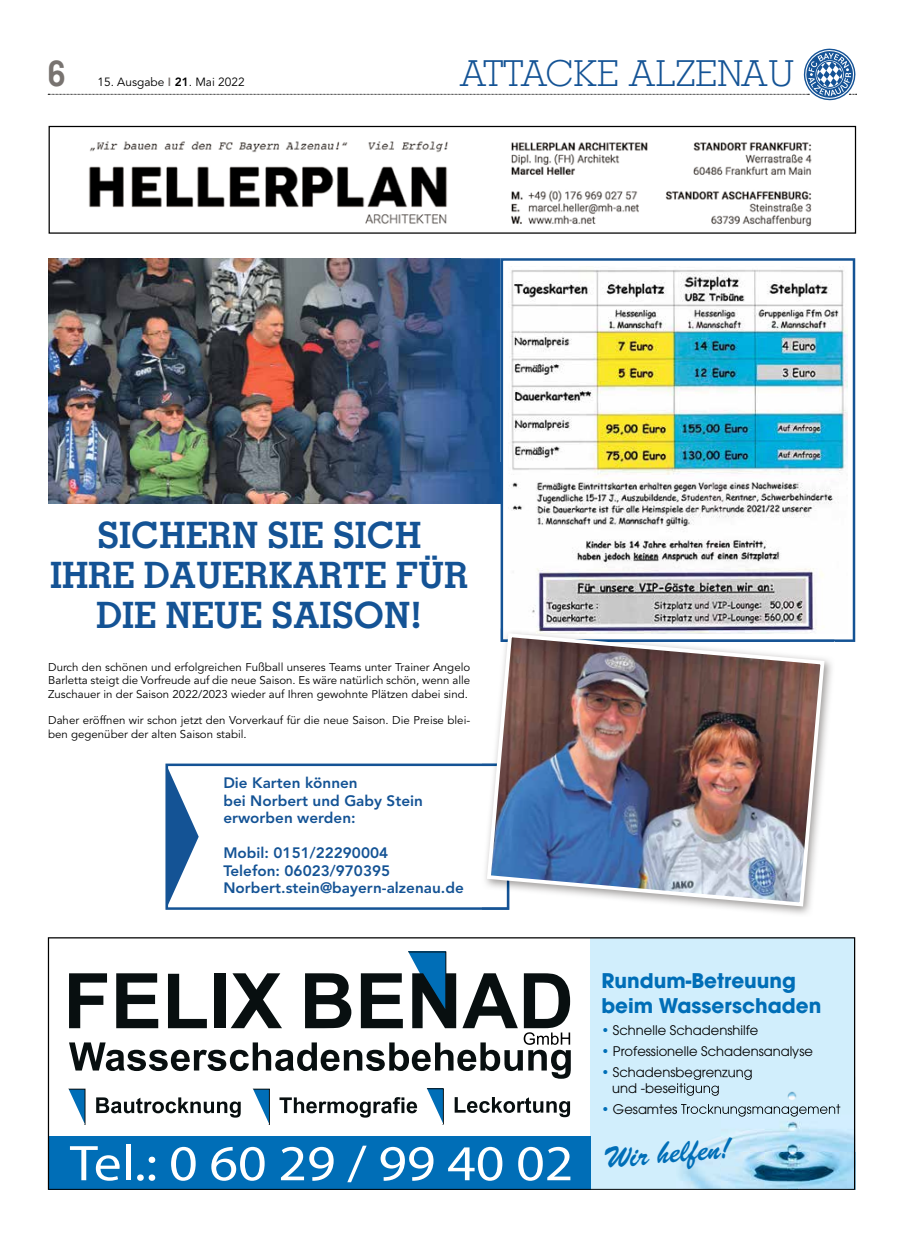
<style>
.page{position:relative;width:904px;height:1241px;background:#fff}
.page>*{position:absolute;margin:0;border:0;box-sizing:border-box;transform-origin:0 0}
.t1{font:700 36.25px/40px "Memphis LT";color:#145395;text-align:center}
.t2{font:300 35.75px "Memphis LT";color:#145395}
.t3{font:700 35.75px "Memphis LT";color:#787370}
.t4{font:30.38px "Brush Script LH";color:#006eb7}
.t5{font:700 20.12px/24.1px "Avant Garde LT";color:#006eb7}
.t6{font:800 15px/17.5px "Avenir LT";color:#145395}
.t7{font:13.12px/15.8px "Avant Garde LT";color:#000}
.t8{font:11.88px "Avenir LT";color:#000}
.t9{font:11.25px/13.2px "Avenir LT";color:#000;text-align:justify}
.s1{font-weight:800;color:#787370}
.s2{font-weight:800}
.s3{color:#006eb7}
</style>
<div class="page">
<svg style="left:48px;top:48px;width:808px;height:53px"></svg>
<svg style="left:48px;top:937px;width:807px;height:252px"></svg>
<img style="left:89px;top:141px;width:723px;height:86px">
<div style="left:49px;top:126px;width:807px;height:108px;border:1px solid #000"></div>
<svg style="left:165px;top:763px;width:317px;height:146px"></svg>
<img style="left:48px;top:258px;width:412px;height:245px">
<img style="left:460px;top:258px;width:40px;height:204px">
<img style="left:460px;top:462px;width:40px;height:41px">
<img style="left:500px;top:258px;width:355px;height:384px">
<img style="left:790px;top:660px;width:42px;height:254px">
<img style="left:482px;top:763px;width:27px;height:146px">
<img style="left:500px;top:628px;width:334px;height:14px">
<img style="left:485px;top:631px;width:341px;height:277px">
<h2 class="t3" style="left:48px;top:51px;width:19px">6</h2>
<p class="t8" style="left:97px;top:75px;width:149px">15. Ausgabe <span class="s1">I</span> <span class="s2">21</span>. Mai 2022</p>
<h2 class="t2" style="left:459px;top:52px;width:336px">ATTACKE ALZENAU</h2>
<h1 class="t1" style="left:50px;top:515px;width:420px">SICHERN SIE SICH<br>IHRE DAUERKARTE FÜR<br>DIE NEUE SAISON!</h1>
<p class="t9" style="left:48px;top:660px;width:423px">Durch den schönen und erfolgreichen Fußball unseres Teams unter Trainer Angelo Barletta steigt die Vorfreude auf die neue Saison. Es wäre natürlich schön, wenn alle Zuschauer in der Saison 2022/2023 wieder auf Ihren gewohnte Plätzen dabei sind.</p>
<p class="t9" style="left:48px;top:714px;width:423px">Daher eröffnen wir schon jetzt den Vorverkauf für die neue Saison. Die Preise blei&shy;ben gegenüber der alten Saison stabil.</p>
<h3 class="t6" style="left:223px;top:774px;width:201px">Die Karten können<br>bei Norbert und Gaby Stein erworben werden:</h3>
<h3 class="t6" style="left:223px;top:844px;width:242px">Mobil: 0151/22290004<br>Telefon: 06023/970395<br>Norbert.stein@bayern-alzenau.de</h3>
<h3 class="t5" style="left:601px;top:968px;width:221px">Rundum-Betreuung beim Wasserschaden</h3>
<p class="t7" style="left:601px;top:1022px;width:158px"><span class="s3">•</span> Schnelle Schadenshilfe</p>
<p class="t7" style="left:601px;top:1043px;width:213px"><span class="s3">•</span> Professionelle Schadensanalyse</p>
<p class="t7" style="left:612px;top:1064px;width:142px;text-indent:-11px"><span class="s3">•</span> Schadensbegrenzung und -beseitigung</p>
<h3 class="t4" style="left:603px;top:1139px;width:127px;rotate:-5deg">Wir helfen!</h3>
</div>
